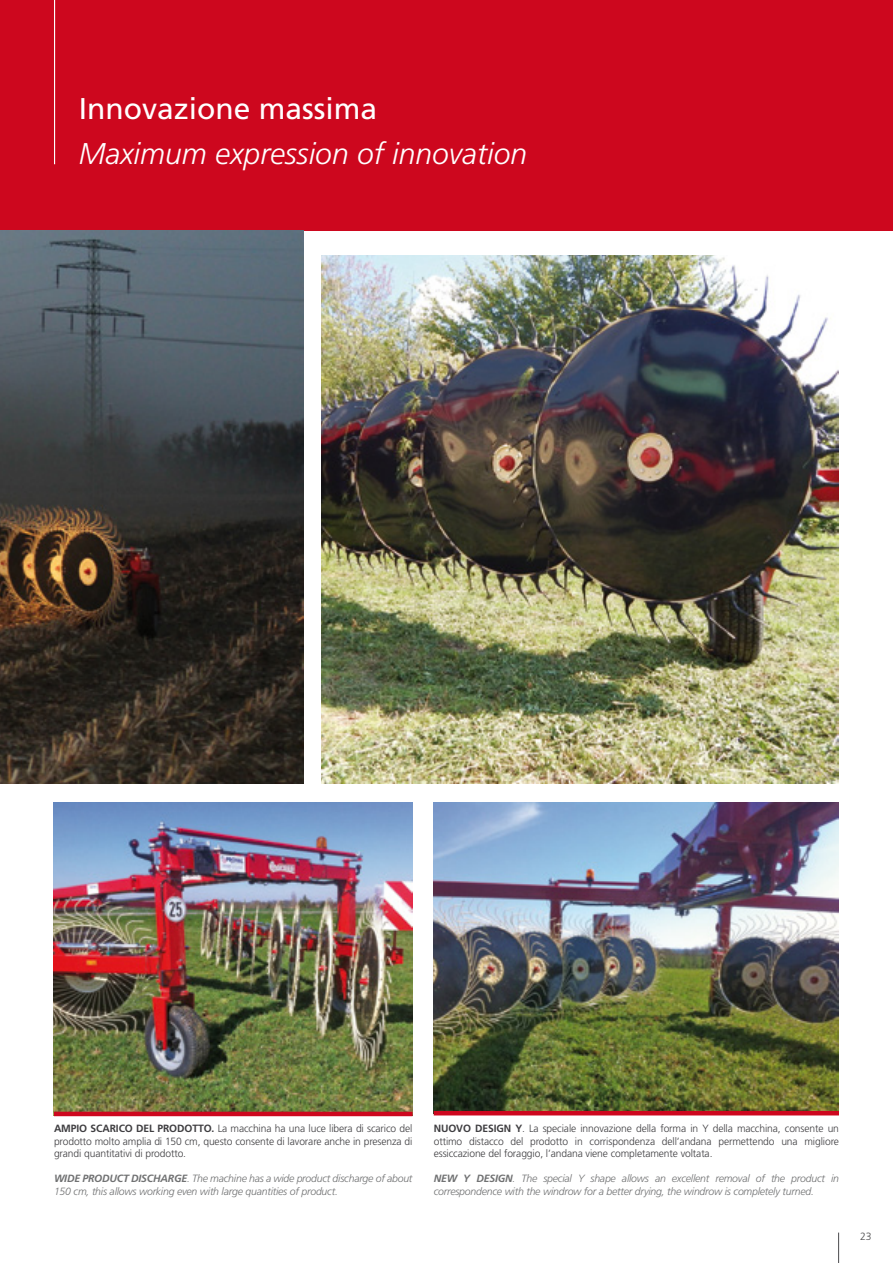
<style>
.page{position:relative;width:893px;height:1263px;background:#fff}
.page>*{position:absolute;margin:0;border:0;box-sizing:border-box;transform-origin:0 0}
.t1{font:italic 300 30px "Frutiger LT Std";color:#fff}
.t2{font:30px "Frutiger LT Std";color:#fff}
.t3{font:300 10.5px/12.6px "Frutiger LT Std";letter-spacing:-.01em;color:#3e3d40;text-align:justify}
.t4{font:italic 300 10.5px/12.6px "Frutiger LT Std";letter-spacing:-.02em;color:#707172}
.t5{font:700 10.5px "Frutiger LT Std";color:#3e3d40}
.t6{font:300 10.5px "Frutiger LT Std";color:#4b4b4d}
.s1{font-weight:700}
</style>
<div class="page">
<hr style="left:838px;top:1232px;width:1px;height:31px;background:#4b4b4d">
<div style="left:0;top:0;width:893px;height:231px;background:#cd071e"></div>
<img style="left:434px;top:802px;width:405px;height:309px">
<img style="left:54px;top:802px;width:358px;height:310px">
<hr style="left:54px;top:1112px;width:358px;height:4px;background:#cd071e">
<hr style="left:434px;top:1111px;width:405px;height:4px;background:#cd071e">
<img style="left:0;top:231px;width:304px;height:552px">
<img style="left:322px;top:256px;width:516px;height:527px">
<hr style="left:54px;top:0;width:1px;height:164px;background:#fff">
<h1 class="t2" style="left:79px;top:91px;width:300px">Innovazione massima</h1>
<h1 class="t1" style="left:79px;top:136px;width:450px">Maximum expression of innovation</h1>
<p class="t3" style="left:54px;top:1122px;width:360px"><span class="s1">AMPIO SCARICO DEL PRODOTTO.</span> La macchina ha una luce libera di scarico del prodotto molto amplia di 150 cm, questo consente di lavorare anche in presenza di grandi quantitativi di prodotto.</p>
<p class="t4" style="left:54px;top:1172px;width:360px"><span class="s1">WIDE PRODUCT DISCHARGE</span>. The machine has a wide product discharge of about<br>150 cm, this allows working even with large quantities of product.</p>
<p class="t3" style="left:434px;top:1122px;width:407px;text-indent:82px"><span class="s1">Y</span>. La speciale innovazione della forma in Y della macchina, consente un ottimo distacco del prodotto in corrispondenza dell’andana permettendo una migliore essiccazione del foraggio, l’andana viene completamente voltata.</p>
<p class="t4" style="left:434px;top:1172px;width:407px"><span class="s1">NEW Y DESIGN</span>. The special Y shape allows an excellent removal of the product in correspondence with the windrow for a better drying, the windrow is completely turned.</p>
<p class="t5" style="left:434px;top:1122px;width:16px">NUOVO</p>
<p class="t5" style="left:475px;top:1122px;width:14px">DESIGN</p>
<p class="t6" style="left:860px;top:1230px;width:13px">23</p>
</div>
